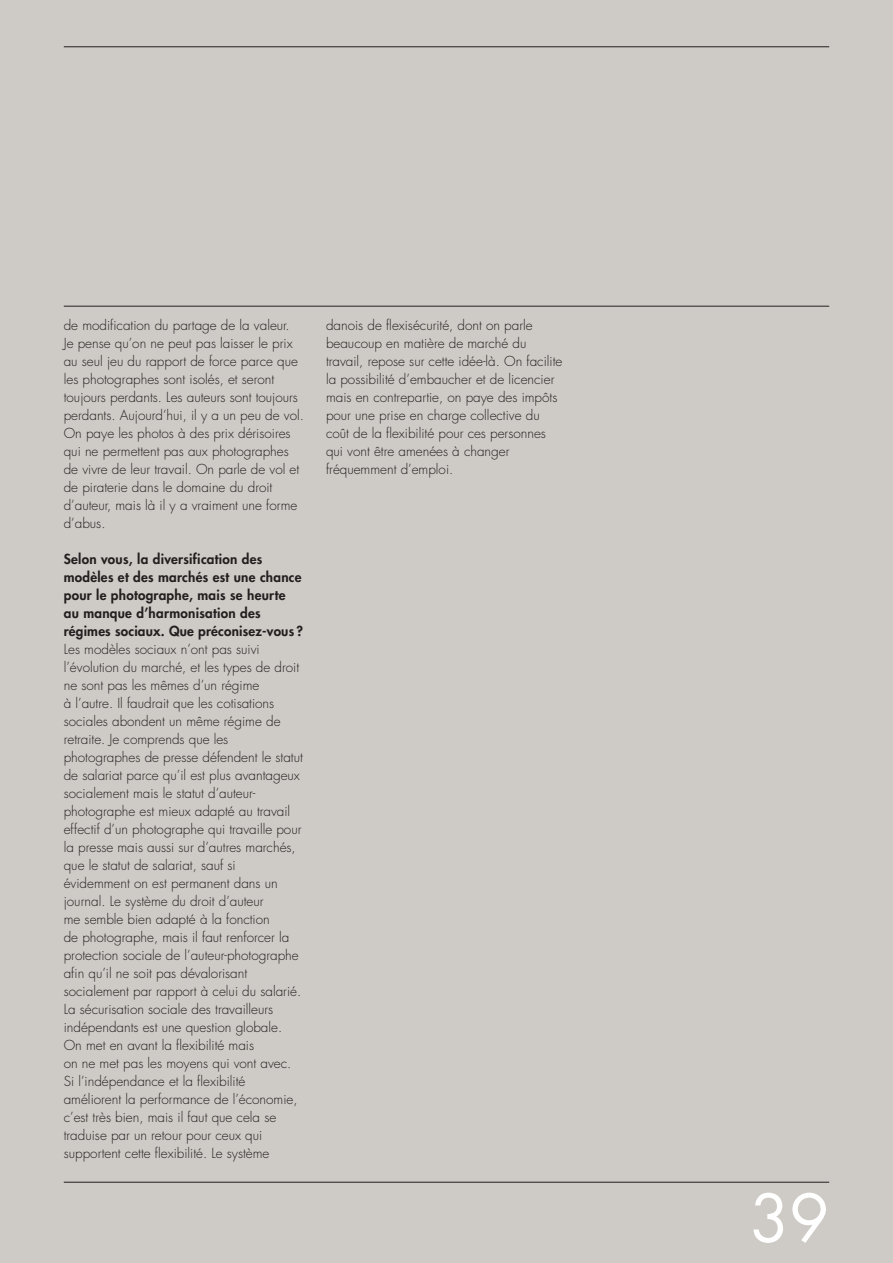
<style>
.page{position:relative;width:893px;height:1263px;background:#cecac5}
.page>*{position:absolute;margin:0;border:0;box-sizing:border-box;transform-origin:0 0}
.t1{font:64.5px "Futura LT";color:#fff}
.t2{font:300 13.5px/18px "Futura LT";color:#231f20}
.t3{font:800 13.5px/18px "Futura LT";letter-spacing:.02em;color:#231f20}
</style>
<div class="page">
<hr style="left:64px;top:1182px;width:765px;height:1px;background:#231f20">
<hr style="left:64px;top:306px;width:765px;height:1px;background:#231f20">
<hr style="left:64px;top:47px;width:765px;height:1px;background:#231f20">
<p class="t2" style="left:64px;top:317px;width:242px">de modification du partage de la valeur.<br>Je pense qu’on ne peut pas laisser le prix au seul jeu du rapport de force parce que les photographes sont isolés, et seront toujours perdants. Les auteurs sont toujours perdants. Aujourd’hui, il y a un peu de vol.<br>On paye les photos à des prix dérisoires qui ne permettent pas aux photographes de vivre de leur travail. On parle de vol et de piraterie dans le domaine du droit d’auteur, mais là il y a vraiment une forme d’abus.</p>
<p class="t3" style="left:64px;top:552px;width:241px">Selon vous, la diversification des modèles et des marchés est une chance pour le photographe, mais se heurte au manque d’harmonisation des régimes sociaux. Que préconisez-vous ?</p>
<p class="t2" style="left:64px;top:641px;width:241px">Les modèles sociaux n’ont pas suivi l’évolution du marché, et les types de droit ne sont pas les mêmes d’un régime<br>à l’autre. Il faudrait que les cotisations sociales abondent un même régime de retraite. Je comprends que les photographes de presse défendent le statut de salariat parce qu’il est plus avantageux socialement mais le statut d’auteur&shy;photographe est mieux adapté au travail effectif d’un photographe qui travaille pour la presse mais aussi sur d’autres marchés, que le statut de salariat, sauf si évidemment on est permanent dans un journal. Le système du droit d’auteur<br>me semble bien adapté à la fonction<br>de photographe, mais il faut renforcer la protection sociale de l’auteur-photographe afin qu’il ne soit pas dévalorisant socialement par rapport à celui du salarié.<br>La sécurisation sociale des travailleurs indépendants est une question globale.<br>On met en avant la flexibilité mais<br>on ne met pas les moyens qui vont avec.<br>Si l’indépendance et la flexibilité améliorent la performance de l’économie, c’est très bien, mais il faut que cela se traduise par un retour pour ceux qui supportent cette flexibilité. Le système</p>
<p class="t2" style="left:326px;top:317px;width:238px">danois de flexisécurité, dont on parle beaucoup en matière de marché du travail, repose sur cette idée-là. On facilite la possibilité d’embaucher et de licencier mais en contrepartie, on paye des impôts pour une prise en charge collective du coût de la flexibilité pour ces personnes qui vont être amenées à changer fréquemment d’emploi.</p>
<h1 class="t1" style="left:750px;top:1189px;width:81px">39</h1>
</div>
